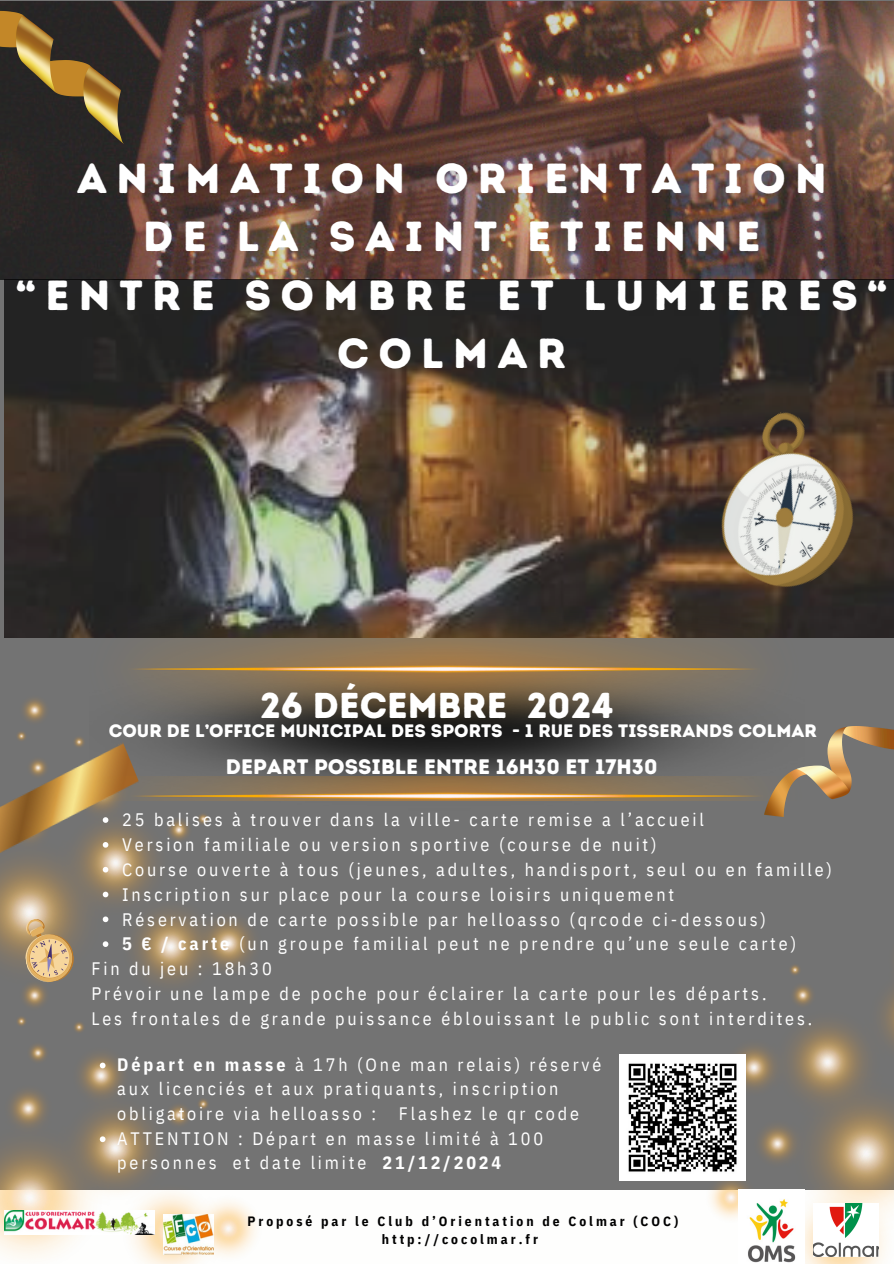
<style>
.page{position:relative;width:894px;height:1264px;background:#fff}
.page>*{position:absolute;margin:0;border:0;box-sizing:border-box;transform-origin:0 0}
.t1{font:42px/58.5px "Intro Rust Base";letter-spacing:.22em;color:#fff;text-align:center}
.t2{font:36px "Intro Rust Base";color:#fff}
.t3{font:21px "Intro Rust Base";color:#fff}
.t4{font:18px/24.6px "IBM Plex Sans Cond";letter-spacing:.16em;color:#fff}
.t5{font:18px "Intro Rust Base";color:#fff}
.t6{font:700 13.5px "IBM Plex Sans Cond";letter-spacing:.22em;color:#000}
.s1{font-weight:700}
</style>
<div class="page">
<div style="left:0;top:0;width:893px;height:1263px;background:#737373"></div>
<img style="left:0;top:1px;width:893px;height:278px">
<img style="left:5px;top:280px;width:888px;height:357px">
<img style="left:324px;top:731px;width:408px;height:70px">
<img style="left:0;top:1px;width:123px;height:143px">
<img style="left:764px;top:726px;width:129px;height:90px">
<img style="left:87px;top:606px;width:714px;height:125px">
<img style="left:0;top:669px;width:324px;height:285px">
<div style="left:0;top:1189px;width:893px;height:74px;background:#fefefd"></div>
<img style="left:619px;top:965px;width:274px;height:298px">
<img style="left:680px;top:405px;width:198px;height:205px">
<img style="left:0;top:954px;width:324px;height:309px">
<img style="left:0;top:742px;width:146px;height:126px">
<svg style="left:18px;top:913px;width:60px;height:72px"></svg>
<img style="left:89px;top:776px;width:715px;height:24px">
<img style="left:164px;top:1214px;width:49px;height:40px">
<img style="left:5px;top:1210px;width:149px;height:24px">
<img style="left:813px;top:1203px;width:65px;height:53px">
<img style="left:738px;top:1189px;width:65px;height:73px">
<img style="left:619px;top:1054px;width:126px;height:126px">
<svg style="left:103px;top:817px;width:5px;height:5px"></svg>
<svg style="left:103px;top:842px;width:5px;height:5px"></svg>
<svg style="left:103px;top:866px;width:5px;height:6px"></svg>
<svg style="left:103px;top:891px;width:5px;height:6px"></svg>
<svg style="left:103px;top:916px;width:5px;height:6px"></svg>
<svg style="left:103px;top:941px;width:5px;height:6px"></svg>
<svg style="left:100px;top:1062px;width:5px;height:6px"></svg>
<svg style="left:100px;top:1136px;width:5px;height:6px"></svg>
<p class="t1" style="left:16px;top:148px;width:872px">ANIMATION ORIENTATION<br>DE LA SAINT ETIENNE<br>“ENTRE SOMBRE ET LUMIERES“<br>COLMAR</p>
<p class="t2" style="left:260px;top:683px;width:355px">26 DÉCEMBRE 2024</p>
<h3 class="t5" style="left:109px;top:720px;width:709px">COUR DE L’OFFICE MUNICIPAL DES SPORTS - 1 RUE DES TISSERANDS COLMAR</h3>
<p class="t3" style="left:226px;top:753px;width:433px">DEPART POSSIBLE ENTRE 16H30 ET 17H30</p>
<p class="t4" style="left:122px;top:807px;width:583px">25 balises à trouver dans la ville- carte remise a l’accueil</p>
<p class="t4" style="left:122px;top:832px;width:536px">Version familiale ou version sportive (course de nuit)</p>
<p class="t4" style="left:122px;top:856px;width:711px">Course ouverte à tous (jeunes, adultes, handisport, seul ou en famille)</p>
<p class="t4" style="left:122px;top:881px;width:553px">Inscription sur place pour la course loisirs uniquement</p>
<h4 class="t4" style="left:122px;top:906px;width:645px">Réservation de carte possible par helloasso (qrcode ci-dessous)</h4>
<p class="t4" style="left:122px;top:931px;width:675px"><span class="s1">5 € / carte</span> (un groupe familial peut ne prendre qu’une seule carte)</p>
<p class="t4" style="left:91px;top:956px;width:722px">Fin du jeu : 18h30<br>Prévoir une lampe de poche pour éclairer la carte pour les départs.<br>Les frontales de grande puissance éblouissant le public sont interdites.</p>
<p class="t4" style="left:117px;top:1051px;width:485px"><span class="s1">Départ en masse</span> à 17h (One man relais) réservé aux licenciés et aux pratiquants, inscription obligatoire via helloasso :</p>
<p class="t4" style="left:399px;top:1100px;width:181px">Flashez le qr code</p>
<p class="t4" style="left:117px;top:1125px;width:427px">ATTENTION : Départ en masse limité à 100 personnes et date limite <span class="s1">21/12/2024</span></p>
<p class="t6" style="left:247px;top:1211px;width:432px">Proposé par le Club d’Orientation de Colmar (COC)</p>
<p class="t6" style="left:382px;top:1229px;width:158px">http://cocolmar.fr</p>
</div>
